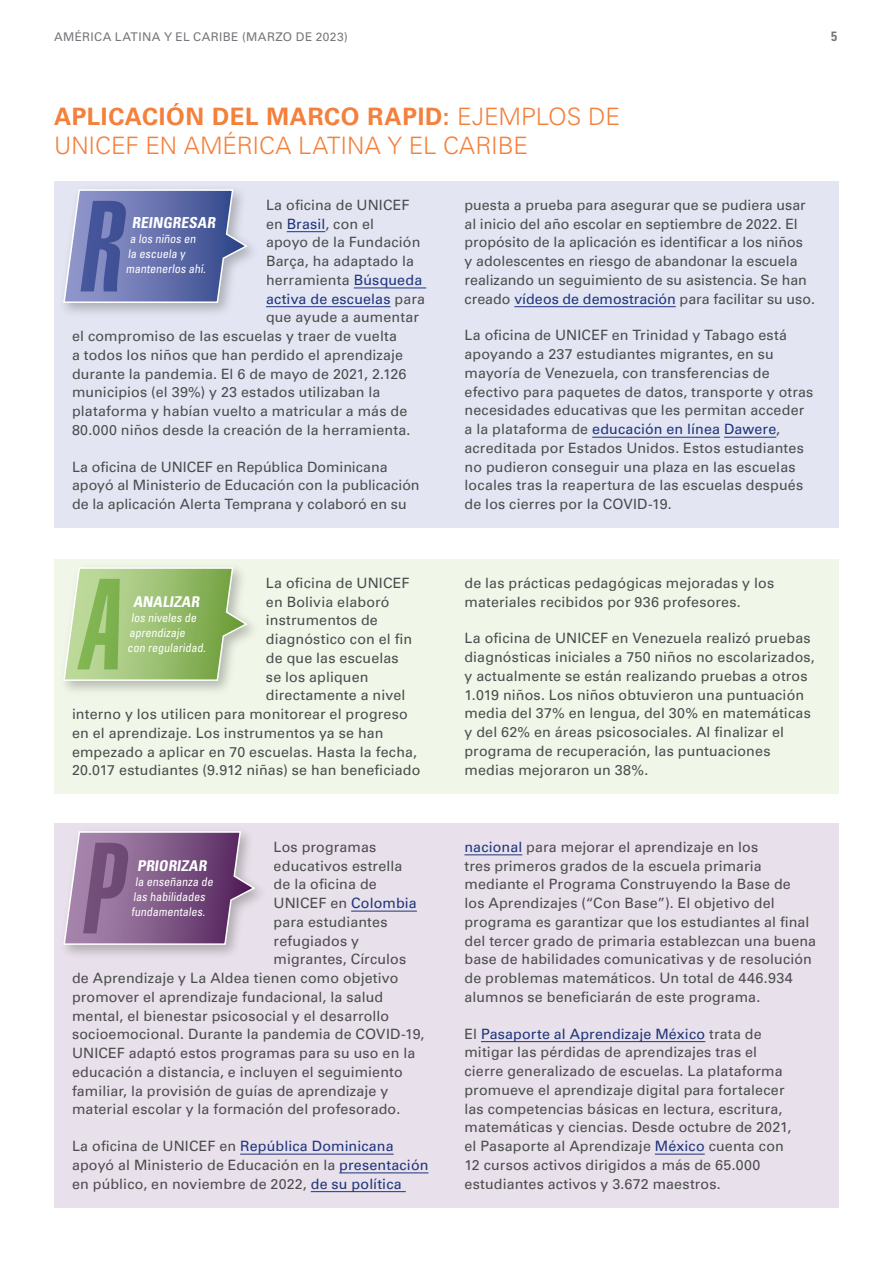
<style>
.page{position:relative;width:893px;height:1263px;background:#fff}
.page>*{position:absolute;margin:0;border:0;box-sizing:border-box;transform-origin:0 0}
.H3{font:300 24px/28.8px "Univers LT Std";letter-spacing:-.005em;color:#f4803b}
.t1{font:700 condensed 15.15px "Univers LT Std";color:#fff}
.t2{font:700 condensed 14.85px "Univers LT Std";color:#fff;scale:1.04 1}
.Text{font:14.25px/18.8px "Univers LT Pro 55 Roman";letter-spacing:.01em;color:#4b4c4d}
.Text-2{font:14.25px "Univers LT Pro 55 Roman";letter-spacing:.015em;color:#1e357c}
.t3{font:700 condensed 13.5px "Univers LT Std";color:#76777b}
.t4{font:condensed 12px/15px "Univers LT Std";color:#fff}
.t5{font:12px "Univers LT Pro 55 Roman";letter-spacing:.03em;color:#76777b}
.s1{font-weight:700}
.s2{color:#1e357c}
.s3{color:#4b4c4d}
</style>
<div class="page">
<div style="left:54px;top:560px;width:785px;height:234px;background:#f0f6e8"></div>
<svg style="left:62px;top:566px;width:187px;height:116px;background:#a8c886"></svg>
<div style="left:54px;top:823px;width:785px;height:385px;background:#e8e0ea"></div>
<hr style="left:351px;top:911px;width:66px;height:1px;background:#1e357c">
<hr style="left:240px;top:1154px;width:154px;height:1px;background:#1e357c">
<hr style="left:339px;top:1172px;width:89px;height:1px;background:#1e357c">
<hr style="left:311px;top:1191px;width:95px;height:1px;background:#1e357c">
<hr style="left:464px;top:854px;width:58px;height:1px;background:#1e357c">
<hr style="left:481px;top:1041px;width:224px;height:1px;background:#1e357c">
<hr style="left:655px;top:1154px;width:50px;height:1px;background:#1e357c">
<svg style="left:62px;top:830px;width:195px;height:116px;background:#94749a"></svg>
<div style="left:54px;top:182px;width:785px;height:346px;background:#e3e5f2"></div>
<hr style="left:287px;top:231px;width:38px;height:1px;background:#1e357c">
<hr style="left:354px;top:288px;width:72px;height:1px;background:#1e357c">
<hr style="left:266px;top:306px;width:125px;height:1px;background:#1e357c">
<hr style="left:514px;top:306px;width:162px;height:1px;background:#1e357c">
<hr style="left:592px;top:437px;width:128px;height:1px;background:#1e357c">
<hr style="left:724px;top:437px;width:52px;height:1px;background:#1e357c">
<svg style="left:62px;top:189px;width:187px;height:115px;background:#7a84b7"></svg>
<p class="t5" style="left:54px;top:28px;width:295px">AMÉRICA LATINA Y EL CARIBE (MARZO DE 2023)</p>
<p class="t3" style="left:831px;top:28px;width:7px">5</p>
<p class="H3" style="left:54px;top:102px;width:567px"><span class="s1">APLICACIÓN DEL MARCO RAPID:</span> EJEMPLOS DE<br>UNICEF EN AMÉRICA LATINA Y EL CARIBE</p>
<p class="Text" style="left:266px;top:195px;width:145px">La oficina de UNICEF</p>
<p class="Text" style="left:266px;top:214px;width:110px">en <span class="s2">Brasil</span>, con el</p>
<p class="Text" style="left:266px;top:232px;width:156px">apoyo de la Fundación</p>
<p class="Text" style="left:266px;top:251px;width:149px">Barça, ha adaptado la</p>
<p class="Text" style="left:266px;top:270px;width:158px">herramienta <span class="s2">Búsqueda</span></p>
<p class="Text-2" style="left:266px;top:289px;width:161px">activa de escuelas <span class="s3">para</span></p>
<p class="Text" style="left:266px;top:307px;width:155px">que ayude a aumentar</p>
<p class="Text" style="left:72px;top:326px;width:327px">el compromiso de las escuelas y traer de vuelta</p>
<p class="Text" style="left:72px;top:345px;width:333px">a todos los niños que han perdido el aprendizaje</p>
<p class="Text" style="left:72px;top:364px;width:336px">durante la pandemia. El 6 de mayo de 2021, 2.126</p>
<p class="Text" style="left:72px;top:382px;width:310px">municipios (el 39%) y 23 estados utilizaban la</p>
<p class="Text" style="left:72px;top:401px;width:337px">plataforma y habían vuelto a matricular a más de</p>
<p class="Text" style="left:72px;top:420px;width:340px">80.000 niños desde la creación de la herramienta.</p>
<p class="Text" style="left:72px;top:457px;width:349px">La oficina de UNICEF en República Dominicana apoyó al Ministerio de Educación con la publicación de la aplicación Alerta Temprana y colaboró en su</p>
<p class="t1" style="left:132px;top:213px;width:87px">REINGRESAR</p>
<p class="t4" style="left:126px;top:231px;width:83px;text-indent:4px">a los niños en la escuela y mantenerlos ahí.</p>
<p class="Text" style="left:266px;top:573px;width:145px">La oficina de UNICEF</p>
<p class="Text" style="left:266px;top:592px;width:125px">en Bolivia elaboró</p>
<p class="Text" style="left:266px;top:610px;width:113px">instrumentos de</p>
<p class="Text" style="left:266px;top:629px;width:148px">diagnóstico con el fin</p>
<p class="Text" style="left:266px;top:648px;width:134px">de que las escuelas</p>
<p class="Text" style="left:266px;top:667px;width:104px">se los apliquen</p>
<p class="Text" style="left:266px;top:685px;width:141px">directamente a nivel</p>
<p class="Text" style="left:72px;top:704px;width:337px">interno y los utilicen para monitorear el progreso</p>
<p class="Text" style="left:72px;top:723px;width:313px">en el aprendizaje. Los instrumentos ya se han</p>
<p class="Text" style="left:72px;top:742px;width:347px">empezado a aplicar en 70 escuelas. Hasta la fecha,</p>
<p class="Text" style="left:72px;top:760px;width:350px">20.017 estudiantes (9.912 niñas) se han beneficiado</p>
<p class="t2" style="left:133px;top:593px;width:67px">ANALIZAR</p>
<p class="t4" style="left:127px;top:610px;width:82px;text-indent:4px">los niveles de aprendizaje con regularidad.</p>
<p class="Text" style="left:274px;top:837px;width:104px">Los programas</p>
<p class="Text" style="left:274px;top:855px;width:130px">educativos estrella</p>
<p class="Text" style="left:274px;top:874px;width:105px">de la oficina de</p>
<p class="Text" style="left:274px;top:893px;width:145px">UNICEF en <span class="s2">Colombia</span></p>
<p class="Text" style="left:274px;top:912px;width:115px">para estudiantes</p>
<p class="Text" style="left:274px;top:930px;width:87px">refugiados y</p>
<p class="Text" style="left:274px;top:949px;width:134px">migrantes, Círculos</p>
<p class="Text" style="left:72px;top:968px;width:328px">de Aprendizaje y La Aldea tienen como objetivo</p>
<p class="Text" style="left:72px;top:987px;width:313px">promover el aprendizaje fundacional, la salud</p>
<p class="Text" style="left:72px;top:1005px;width:319px">mental, el bienestar psicosocial y el desarrollo</p>
<p class="Text" style="left:72px;top:1024px;width:354px">socioemocional. Durante la pandemia de COVID-19,</p>
<p class="Text" style="left:72px;top:1043px;width:345px">UNICEF adaptó estos programas para su uso en la</p>
<p class="Text" style="left:72px;top:1062px;width:332px">educación a distancia, e incluyen el seguimiento</p>
<p class="Text" style="left:72px;top:1080px;width:318px">familiar, la provisión de guías de aprendizaje y</p>
<p class="Text" style="left:72px;top:1099px;width:330px">material escolar y la formación del profesorado.</p>
<p class="Text" style="left:72px;top:1136px;width:358px">La oficina de UNICEF en <span class="s2">República Dominicana </span>apoyó al Ministerio de Educación en la <span class="s2">presentación </span>en público, en noviembre de 2022, <span class="s2">de su política</span></p>
<p class="t2" style="left:137px;top:856px;width:71px">PRIORIZAR</p>
<p class="t4" style="left:131px;top:874px;width:85px;text-indent:4px">la enseñanza de las habilidades fundamentales.</p>
<p class="Text" style="left:464px;top:195px;width:352px">puesta a prueba para asegurar que se pudiera usar al inicio del año escolar en septiembre de 2022. El propósito de la aplicación es identificar a los niños<br>y adolescentes en riesgo de abandonar la escuela realizando un seguimiento de su asistencia. Se han creado <span class="s2">vídeos de demostración</span> para facilitar su uso.</p>
<p class="Text" style="left:464px;top:325px;width:350px">La oficina de UNICEF en Trinidad y Tabago está apoyando a 237 estudiantes migrantes, en su mayoría de Venezuela, con transferencias de efectivo para paquetes de datos, transporte y otras necesidades educativas que les permitan acceder a la plataforma de <span class="s2">educación en línea Dawere</span>, acreditada por Estados Unidos. Estos estudiantes no pudieron conseguir una plaza en las escuelas locales tras la reapertura de las escuelas después de los cierres por la COVID-19.</p>
<p class="Text" style="left:464px;top:573px;width:311px">de las prácticas pedagógicas mejoradas y los materiales recibidos por 936 profesores.</p>
<p class="Text" style="left:464px;top:628px;width:352px">La oficina de UNICEF en Venezuela realizó pruebas diagnósticas iniciales a 750 niños no escolarizados, y actualmente se están realizando pruebas a otros 1.019 niños. Los niños obtuvieron una puntuación media del 37% en lengua, del 30% en matemáticas y del 62% en áreas psicosociales. Al finalizar el programa de recuperación, las puntuaciones medias mejoraron un 38%.</p>
<p class="Text" style="left:464px;top:837px;width:353px"><span class="s2">nacional</span> para mejorar el aprendizaje en los<br>tres primeros grados de la escuela primaria mediante el Programa Construyendo la Base de<br>los Aprendizajes (“Con Base”). El objetivo del programa es garantizar que los estudiantes al final del tercer grado de primaria establezcan una buena base de habilidades comunicativas y de resolución de problemas matemáticos. Un total de 446.934 alumnos se beneficiarán de este programa.</p>
<p class="Text" style="left:464px;top:1023px;width:328px">El <span class="s2">Pasaporte al Aprendizaje México</span> trata de mitigar las pérdidas de aprendizajes tras el cierre generalizado de escuelas. La plataforma promueve el aprendizaje digital para fortalecer las competencias básicas en lectura, escritura, matemáticas y ciencias. Desde octubre de 2021, el Pasaporte al Aprendizaje <span class="s2">México</span> cuenta con 12 cursos activos dirigidos a más de 65.000 estudiantes activos y 3.672 maestros.</p>
</div>
